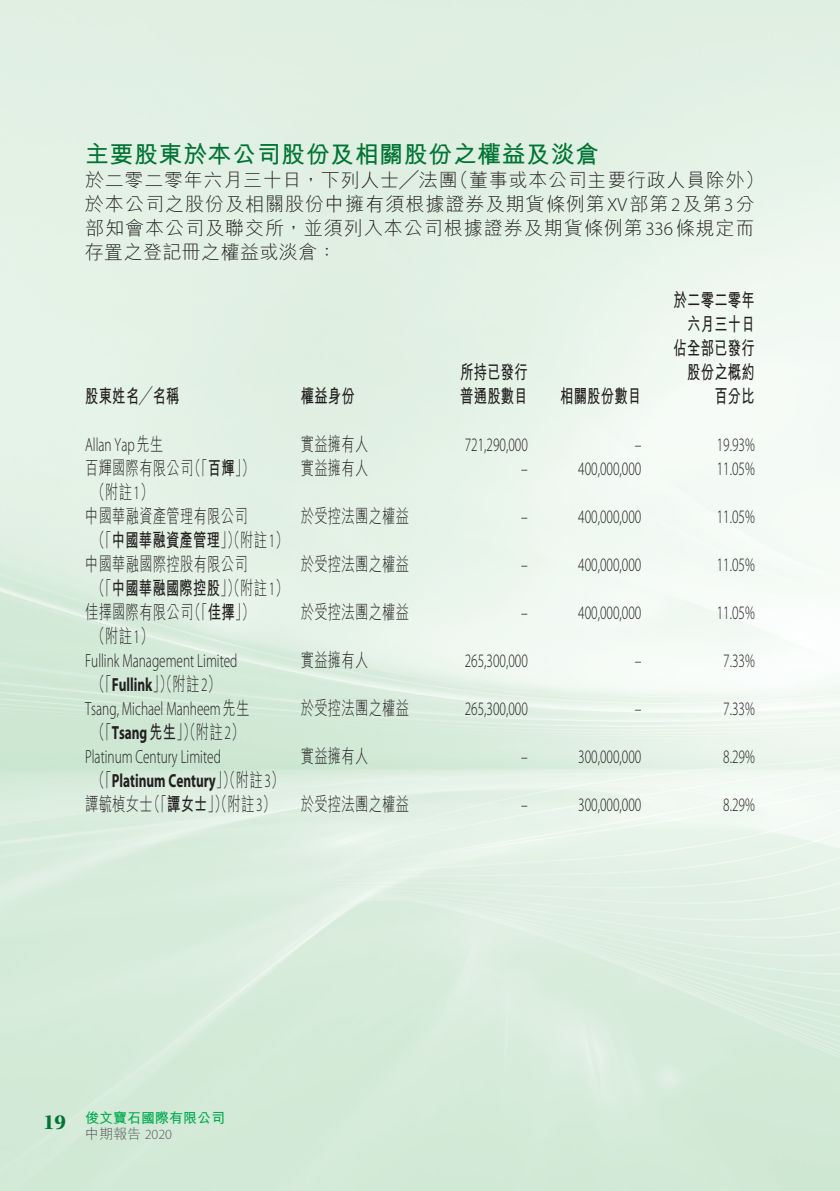
<style>
.page{position:relative;width:840px;height:1191px;background:#fff}
.page>*{position:absolute;margin:0;border:0;box-sizing:border-box;transform-origin:0 0}
.t1{font:700 24px "M Hei HK";letter-spacing:.02em;color:#007434}
.t2{font:700 22px "Kepler Std";color:#007434}
.t3{font:300 19px/24px "Myriad Pro";color:#231f20;scale:.7 1}
.t4{font:300 19px/24px "M Hei HK";letter-spacing:.02em;color:#231f20;scale:.7 1}
.t5{font:300 19px/24px "M Hei HK";letter-spacing:.05em;color:#231f20}
.t6{font:700 19px/24px "M Hei HK";letter-spacing:.02em;color:#231f20;scale:.7 1}
.t7{font:700 14px/16px "M Hei HK";color:#00a94e}
.s1{font-family:"Myriad Pro"}
.s2{font-family:"M Hei HK"}
.s3{font-weight:700}
.s4{font-family:"Myriad Pro";font-weight:700}
.s5{font-weight:300;color:#57585a}
.s6{font-family:"Myriad Pro";font-weight:300;color:#57585a}
</style>
<div class="page">
<p class="t1" style="left:85px;top:137px;width:515px">主要股東於本公司股份及相關股份之權益及淡倉</p>
<p class="t5" style="left:85px;top:168px;width:680px">於二零二零年六月三十日，下列人士╱法團（董事或本公司主要行政人員除外）於本公司之股份及相關股份中擁有須根據證券及期貨條例第<span class="s1">XV</span>部第<span class="s1">2</span>及第<span class="s1">3</span>分部知會本公司及聯交所，並須列入本公司根據證券及期貨條例第<span class="s1">336</span>條規定而存置之登記冊之權益或淡倉：</p>
<p class="t6" style="left:85px;top:383px;width:136px">股東姓名╱名稱</p>
<p class="t6" style="left:300px;top:383px;width:79px">權益身份</p>
<p class="t6" style="left:460px;top:359px;width:98px">所持已發行普通股數目</p>
<p class="t6" style="left:559px;top:383px;width:117px">相關股份數目</p>
<p class="t6" style="left:673px;top:287px;width:117px;text-align:right">於二零二零年六月三十日佔全部已發行股份之概約百分比</p>
<p class="t3" style="left:85px;top:433px;width:113px">Allan Yap<span class="s2">先生</span></p>
<p class="t4" style="left:300px;top:432px;width:98px">實益擁有人</p>
<p class="t3" style="left:464px;top:433px;width:92px">721,290,000</p>
<p class="t3" style="left:634px;top:433px;width:11px">–</p>
<p class="t3" style="left:716px;top:433px;width:56px">19.93%</p>
<p class="t4" style="left:92px;top:456px;width:234px;text-indent:-7px">百輝國際有限公司（「<span class="s3">百輝</span>」）（附註<span class="s1">1</span>）</p>
<p class="t4" style="left:300px;top:456px;width:98px">實益擁有人</p>
<p class="t3" style="left:521px;top:457px;width:11px">–</p>
<p class="t3" style="left:578px;top:457px;width:92px">400,000,000</p>
<p class="t3" style="left:716px;top:457px;width:56px">11.05%</p>
<p class="t4" style="left:92px;top:504px;width:282px;text-indent:-7px">中國華融資產管理有限公司<br>（「<span class="s3">中國華融資產管理</span>」）（附註<span class="s1">1</span>）</p>
<p class="t4" style="left:300px;top:504px;width:156px">於受控法團之權益</p>
<p class="t3" style="left:521px;top:505px;width:11px">–</p>
<p class="t3" style="left:578px;top:505px;width:92px">400,000,000</p>
<p class="t3" style="left:716px;top:505px;width:56px">11.05%</p>
<p class="t4" style="left:92px;top:552px;width:282px;text-indent:-7px">中國華融國際控股有限公司<br>（「<span class="s3">中國華融國際控股</span>」）（附註<span class="s1">1</span>）</p>
<p class="t4" style="left:300px;top:552px;width:156px">於受控法團之權益</p>
<p class="t3" style="left:521px;top:553px;width:11px">–</p>
<p class="t3" style="left:578px;top:553px;width:92px">400,000,000</p>
<p class="t3" style="left:716px;top:553px;width:56px">11.05%</p>
<p class="t4" style="left:92px;top:600px;width:234px;text-indent:-7px">佳擇國際有限公司（「<span class="s3">佳擇</span>」）（附註<span class="s1">1</span>）</p>
<p class="t4" style="left:300px;top:600px;width:156px">於受控法團之權益</p>
<p class="t3" style="left:521px;top:601px;width:11px">–</p>
<p class="t3" style="left:578px;top:601px;width:92px">400,000,000</p>
<p class="t3" style="left:716px;top:601px;width:56px">11.05%</p>
<p class="t3" style="left:85px;top:649px;width:219px">Fullink Management Limited</p>
<p class="t4" style="left:92px;top:672px;width:186px">（「<span class="s4">Fullink</span>」）（附註<span class="s1">2</span>）</p>
<p class="t4" style="left:300px;top:648px;width:98px">實益擁有人</p>
<p class="t3" style="left:464px;top:649px;width:92px">265,300,000</p>
<p class="t3" style="left:634px;top:649px;width:11px">–</p>
<p class="t3" style="left:722px;top:649px;width:47px">7.33%</p>
<p class="t3" style="left:85px;top:697px;width:236px">Tsang, Michael Manheem<span class="s2">先生</span></p>
<p class="t4" style="left:92px;top:720px;width:219px">（「<span class="s4">Tsang</span><span class="s3">先生</span>」）（附註<span class="s1">2</span>）</p>
<p class="t4" style="left:300px;top:696px;width:156px">於受控法團之權益</p>
<p class="t3" style="left:464px;top:697px;width:92px">265,300,000</p>
<p class="t3" style="left:634px;top:697px;width:11px">–</p>
<p class="t3" style="left:722px;top:697px;width:47px">7.33%</p>
<p class="t3" style="left:92px;top:745px;width:276px;text-indent:-7px">Platinum Century Limited<br><span class="s2">（「</span><span class="s3">Platinum Century</span><span class="s2">」）（附註</span>3<span class="s2">）</span></p>
<p class="t4" style="left:300px;top:744px;width:98px">實益擁有人</p>
<p class="t3" style="left:521px;top:745px;width:11px">–</p>
<p class="t3" style="left:578px;top:745px;width:92px">300,000,000</p>
<p class="t3" style="left:722px;top:745px;width:47px">8.29%</p>
<p class="t4" style="left:85px;top:792px;width:274px">譚毓楨女士（「<span class="s3">譚女士</span>」）（附註<span class="s1">3</span>）</p>
<p class="t4" style="left:300px;top:792px;width:156px">於受控法團之權益</p>
<p class="t3" style="left:521px;top:793px;width:11px">–</p>
<p class="t3" style="left:578px;top:793px;width:92px">300,000,000</p>
<p class="t3" style="left:722px;top:793px;width:47px">8.29%</p>
<p class="t2" style="left:43px;top:1109px;width:24px">19</p>
<p class="t7" style="left:85px;top:1108px;width:141px">俊文寶石國際有限公司<span class="s5">中期報告</span> <span class="s6">2020</span></p>
</div>
